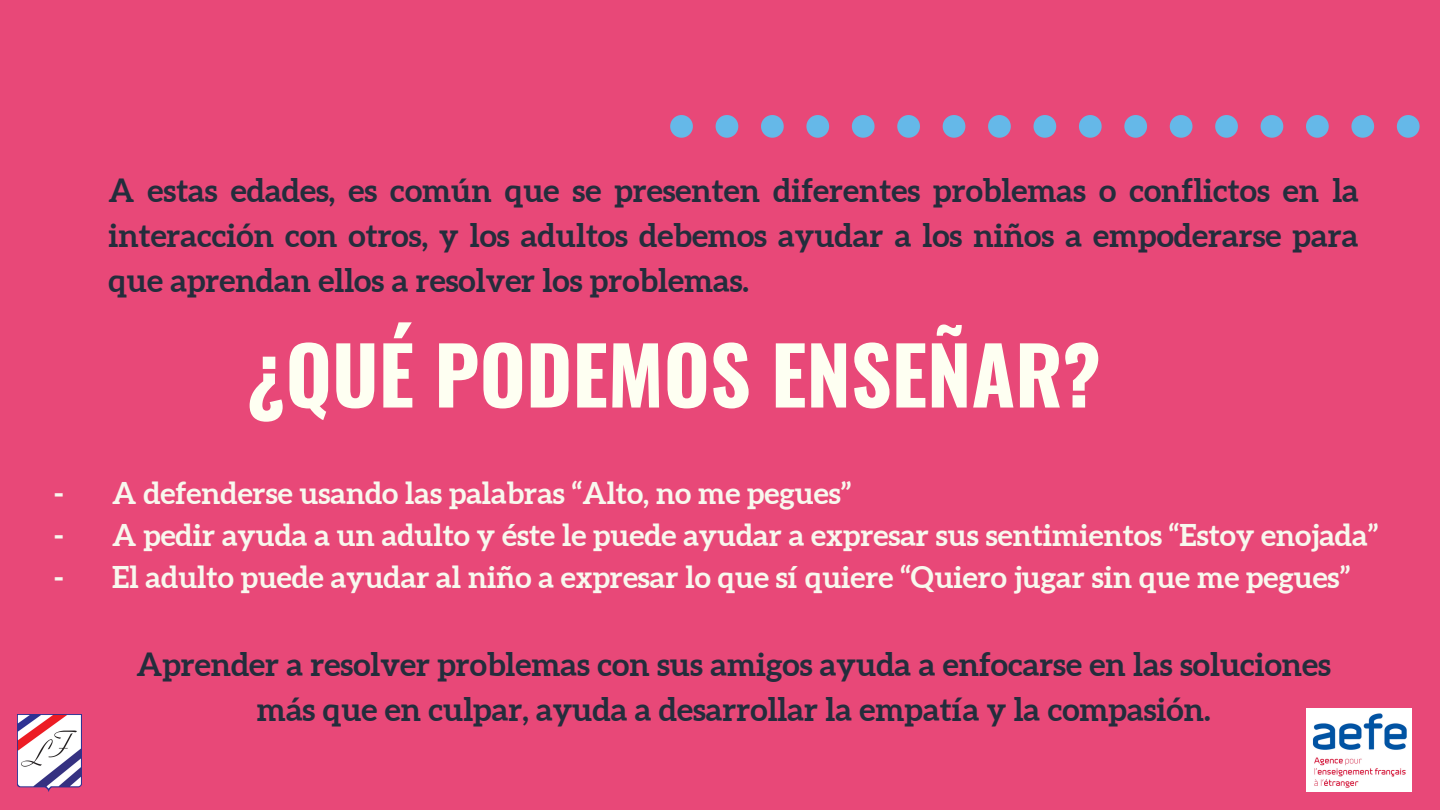
<style>
.page{position:relative;width:1440px;height:810px;background:#e84878}
.page>*{position:absolute;margin:0;border:0;box-sizing:border-box;transform-origin:0 0}
.t1{font:700 79.2px "Oswald";color:#fefff2}
.t2{font:700 32px/45px "Aleo";color:#242d3c;text-align:justify}
.t3{font:700 30px "Aleo";color:#f8f8ee}
</style>
<div class="page">
<svg style="left:670px;top:115px;width:23px;height:23px"></svg>
<svg style="left:716px;top:115px;width:22px;height:23px"></svg>
<svg style="left:761px;top:115px;width:23px;height:23px"></svg>
<svg style="left:806px;top:115px;width:23px;height:23px"></svg>
<svg style="left:852px;top:115px;width:23px;height:23px"></svg>
<svg style="left:897px;top:115px;width:23px;height:23px"></svg>
<svg style="left:943px;top:115px;width:22px;height:23px"></svg>
<svg style="left:988px;top:115px;width:23px;height:23px"></svg>
<svg style="left:1034px;top:115px;width:22px;height:23px"></svg>
<svg style="left:1079px;top:115px;width:23px;height:23px"></svg>
<svg style="left:1124px;top:115px;width:23px;height:23px"></svg>
<svg style="left:1170px;top:115px;width:22px;height:23px"></svg>
<svg style="left:1215px;top:115px;width:23px;height:23px"></svg>
<svg style="left:1261px;top:115px;width:22px;height:23px"></svg>
<svg style="left:1306px;top:115px;width:23px;height:23px"></svg>
<svg style="left:1351px;top:115px;width:23px;height:23px"></svg>
<svg style="left:1397px;top:115px;width:23px;height:23px"></svg>
<img style="left:17px;top:714px;width:64px;height:78px">
<img style="left:1306px;top:708px;width:105px;height:83px">
<p class="t2" style="left:108px;top:168px;width:1252px">A estas edades, es común que se presenten diferentes problemas o conflictos en la interacción con otros, y los adultos debemos ayudar a los niños a empoderarse para que aprendan ellos a resolver los problemas.</p>
<h1 class="t1" style="left:247px;top:313px;width:855px">¿QUÉ PODEMOS ENSEÑAR?</h1>
<p class="t3" style="left:54px;top:476px;width:799px">- A defenderse usando las palabras “Alto, no me pegues”</p>
<p class="t3" style="left:54px;top:518px;width:1325px">- A pedir ayuda a un adulto y éste le puede ayudar a expresar sus sentimientos “Estoy enojada”</p>
<p class="t3" style="left:54px;top:560px;width:1297px">- El adulto puede ayudar al niño a expresar lo que sí quiere “Quiero jugar sin que me pegues”</p>
<p class="t2" style="left:136px;top:642px;width:1196px;text-align:center">Aprender a resolver problemas con sus amigos ayuda a enfocarse en las soluciones más que en culpar, ayuda a desarrollar la empatía y la compasión.</p>
</div>
